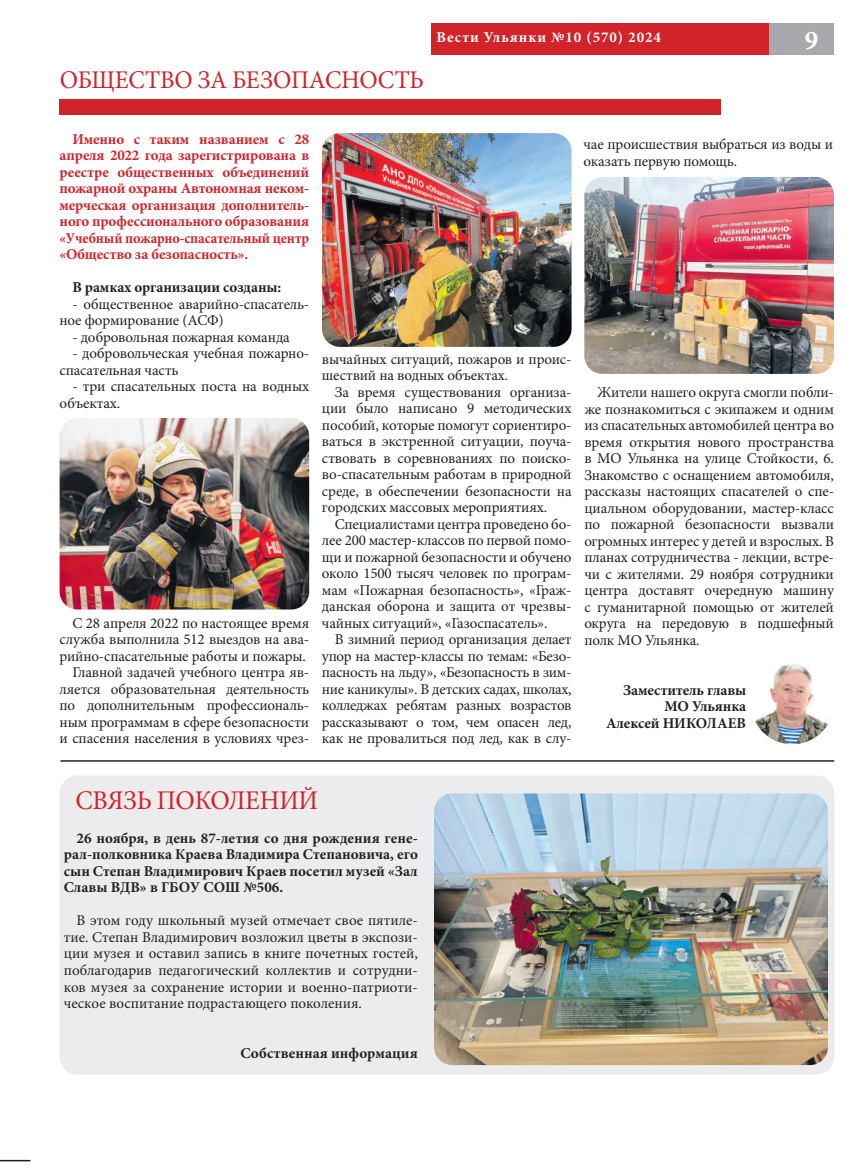
<style>
.page{position:relative;width:851px;height:1170px;background:#fff}
.page>*{position:absolute;margin:0;border:0;box-sizing:border-box;transform-origin:0 0}
.t1{font:27px "Minion Pro";letter-spacing:-.01em;color:#d1232a;scale:.96 1}
.t2{font:700 27px "Minion Pro";color:#fff}
.t3{font:25.5px "Minion Pro";letter-spacing:-.01em;color:#d1232a;scale:.96 1}
.t4{font:15px/16.5px "Minion Pro";letter-spacing:-.01em;color:#231f20}
.t5{font:700 15px/16.5px "Minion Pro";letter-spacing:-.01em;color:#d1232a;text-align:justify}
.t6{font:700 15px/16.5px "Minion Pro";color:#231f20;text-align:right}
.t7{font:700 15px "Minion Pro";letter-spacing:.06em;color:#fff}
</style>
<div class="page">
<div style="left:60px;top:775px;width:774px;height:299px;background:#ececee;border-radius:18px"></div>
<img style="left:434px;top:793px;width:393px;height:271px;border-radius:18px">
<div style="left:431px;top:23px;width:339px;height:32px;background:#d1232a"></div>
<div style="left:769px;top:23px;width:64px;height:32px;background:#a8a9ad"></div>
<hr style="left:60px;top:760px;width:774px;height:1px;background:#231f20">
<hr style="left:0;top:1159px;width:30px;height:2px;background:#231f20">
<div style="left:59px;top:99px;width:661px;height:16px;background:#d1232a"></div>
<img style="left:322px;top:133px;width:249px;height:214px;border-radius:18px">
<img style="left:60px;top:418px;width:249px;height:191px;border-radius:18px">
<img style="left:584px;top:177px;width:249px;height:197px;border-radius:18px">
<img style="left:750px;top:660px;width:84px;height:84px;border-radius:50%">
<h2 class="t3" style="left:60px;top:64px;width:381px">ОБЩЕСТВО ЗА БЕЗОПАСНОСТЬ</h2>
<p class="t7" style="left:436px;top:31px;width:226px">Вести Ульянки №10 (570) 2024</p>
<h1 class="t2" style="left:804px;top:30px;width:15px">9</h1>
<p class="t5" style="left:60px;top:132px;width:251px;text-indent:13px">Именно с таким названием с 28 апреля 2022 года зарегистрирована в реестре общественных объединений пожарной охраны Автономная неком&shy;мерческая организация дополнитель&shy;ного профессионального образования «Учебный пожарно-спасательный центр «Общество за безопасность».</p>
<p class="t6" style="left:72px;top:280px;width:210px">В рамках организации созданы:</p>
<p class="t4" style="left:60px;top:295px;width:251px;text-indent:13px">- общественное аварийно-спасатель&shy;ное формирование (АСФ)</p>
<p class="t4" style="left:72px;top:328px;width:219px">- добровольная пожарная команда</p>
<p class="t4" style="left:60px;top:345px;width:251px;text-indent:13px">- добровольческая учебная пожарно&shy;спасательная часть</p>
<p class="t4" style="left:60px;top:378px;width:251px;text-indent:13px">- три спасательных поста на водных объектах.</p>
<p class="t4" style="left:60px;top:614px;width:251px;text-align:right">С 28 апреля 2022 по настоящее время служба выполнила 512 выездов на ава&shy;рийно-спасательные работы и пожары.<br>Главной задачей учебного центра яв&shy;ляется образовательная деятельность по дополнительным профессиональ&shy;ным программам в сфере безопасности и спасения населения в условиях чрез-</p>
<p class="t4" style="left:583px;top:136px;width:251px">чае происшествия выбраться из воды и оказать первую помощь.</p>
<p class="t4" style="left:322px;top:350px;width:251px">вычайных ситуаций, пожаров и проис&shy;шествий на водных объектах.</p>
<p class="t4" style="left:322px;top:383px;width:251px;text-align:justify;text-indent:13px">За время существования организа&shy;ции было написано 9 методических пособий, которые помогут сориентиро&shy;ваться в экстренной ситуации, поуча&shy;ствовать в соревнованиях по поиско&shy;во-спасательным работам в природной среде, в обеспечении безопасности на городских массовых мероприятиях.</p>
<p class="t4" style="left:322px;top:515px;width:251px;text-align:justify;text-indent:13px">Специалистами центра проведено бо&shy;лее 200 мастер-классов по первой помо&shy;щи и пожарной безопасности и обучено около 1500 тысяч человек по програм&shy;мам «Пожарная безопасность», «Граж&shy;данская оборона и защита от чрезвы&shy;чайных ситуаций», «Газоспасатель».</p>
<p class="t4" style="left:322px;top:631px;width:251px;text-align:justify;text-indent:13px">В зимний период организация делает упор на мастер-классы по темам: «Безо&shy;пасность на льду», «Безопасность в зим&shy;ние каникулы». В детских садах, школах, колледжах ребятам разных возрастов рассказывают о том, чем опасен лед, как не провалиться под лед, как в слу-</p>
<p class="t4" style="left:584px;top:384px;width:251px;text-align:justify;text-indent:13px">Жители нашего округа смогли побли&shy;же познакомиться с экипажем и одним из спасательных автомобилей центра во время открытия нового пространства в МО Ульянка на улице Стойкости, 6.<br>Знакомство с оснащением автомобиля, рассказы настоящих спасателей о спе&shy;циальном оборудовании, мастер-класс по пожарной безопасности вызвали огромных интерес у детей и взрослых. В планах сотрудничества - лекции, встре&shy;чи с жителями. 29 ноября сотрудники центра доставят очередную машину с гуманитарной помощью от жителей округа на передовую в подшефный полк МО Ульянка.</p>
<p class="t6" style="left:606px;top:682px;width:142px">Заместитель главы<br>МО Ульянка<br>Алексей НИКОЛАЕВ</p>
<h1 class="t1" style="left:76px;top:783px;width:254px">СВЯЗЬ ПОКОЛЕНИЙ</h1>
<p class="t6" style="left:64px;top:831px;width:355px;text-align:justify;text-indent:13px">26 ноября, в день 87-летия со дня рождения гене&shy;рал-полковника Краева Владимира Степановича, его сын Степан Владимирович Краев посетил музей «Зал Славы ВДВ» в ГБОУ СОШ №506.</p>
<p class="t4" style="left:64px;top:911px;width:355px;text-align:justify;text-indent:13px">В этом году школьный музей отмечает свое пятиле&shy;тие. Степан Владимирович возложил цветы в экспози&shy;ции музея и оставил запись в книге почетных гостей, поблагодарив педагогический коллектив и сотрудни&shy;ков музея за сохранение истории и военно-патриоти&shy;ческое воспитание подрастающего поколения.</p>
<p class="t6" style="left:240px;top:1045px;width:179px">Собственная информация</p>
</div>
